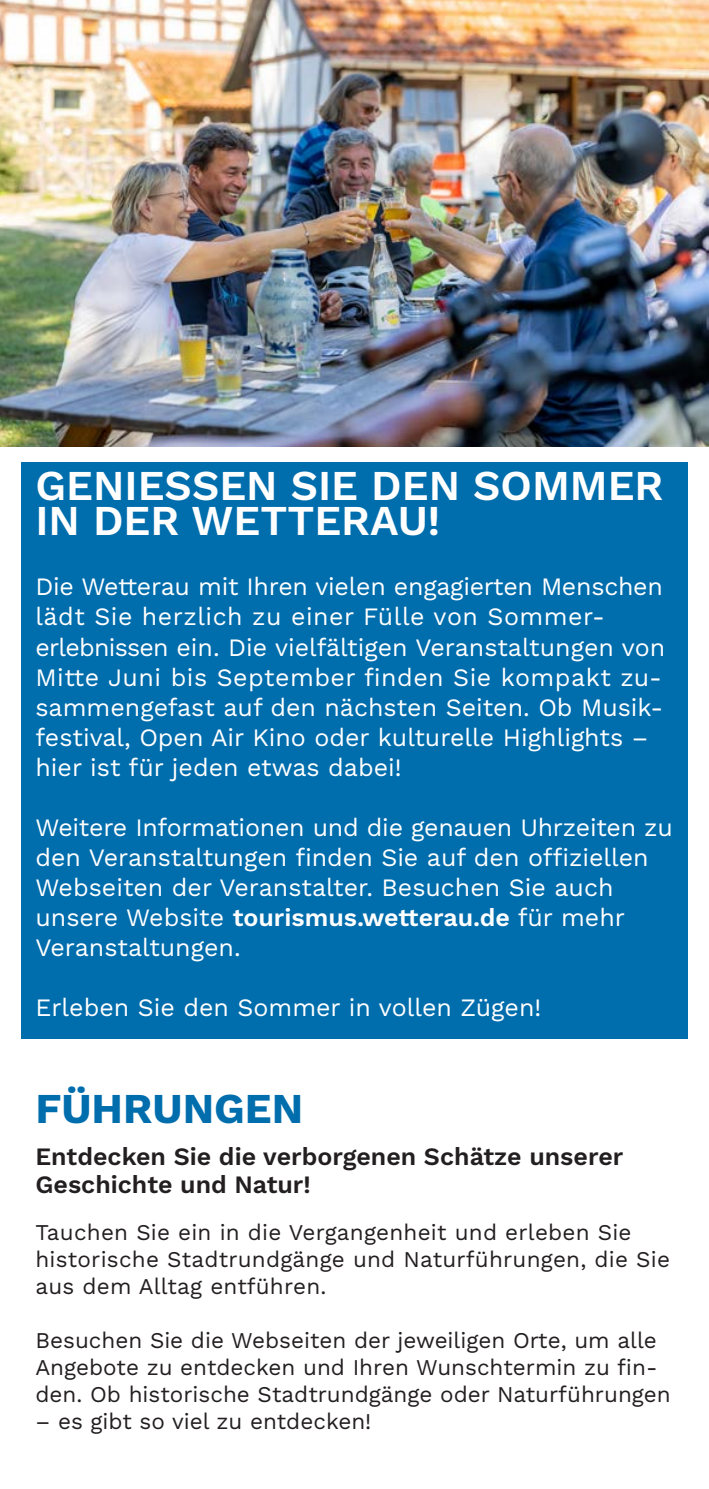
<style>
.page{position:relative;width:709px;height:1489px;background:#fff}
.page>*{position:absolute;margin:0;border:0;box-sizing:border-box;transform-origin:0 0}
.t1{font:600 42.5px/35px "Work Sans";color:#fff}
.t2{font:700 42.5px "Work Sans";color:#006dad}
.t3{font:25px/30px "Work Sans";color:#fff}
.t4{font:600 25px/27.5px "Work Sans";color:#231f20}
.t5{font:22.5px/27px "Work Sans";color:#231f20}
.s1{font-weight:600}
</style>
<div class="page">
<img style="left:0;top:0;width:708px;height:446px">
<div style="left:21px;top:462px;width:666px;height:576px;background:#006dad"></div>
<hr style="left:708px;top:0;width:1px;height:446px;background:#006dad">
<hr style="left:708px;top:446px;width:1px;height:1042px;background:#006dad">
<p class="t1" style="left:35px;top:467px;width:629px">GENIESSEN SIE DEN SOMMER<br>IN DER WETTERAU!</p>
<p class="t3" style="left:35px;top:571px;width:631px">Die Wetterau mit Ihren vielen engagierten Menschen lädt Sie herzlich zu einer Fülle von Sommer&shy;erlebnissen ein. Die vielfältigen Veranstaltungen von Mitte Juni bis September finden Sie kompakt zu&shy;sammengefast auf den nächsten Seiten. Ob Musik&shy;festival, Open Air Kino oder kulturelle Highlights – hier ist für jeden etwas dabei!</p>
<p class="t3" style="left:35px;top:811px;width:639px">Weitere Informationen und die genauen Uhrzeiten zu den Veranstaltungen finden Sie auf den offiziellen Webseiten der Veranstalter. Besuchen Sie auch unsere Website <span class="s1">tourismus.wetterau.de</span> für mehr Veranstaltungen.</p>
<p class="t3" style="left:35px;top:991px;width:507px">Erleben Sie den Sommer in vollen Zügen!</p>
<p class="t2" style="left:35px;top:1075px;width:269px">FÜHRUNGEN</p>
<p class="t4" style="left:35px;top:1141px;width:589px">Entdecken Sie die verborgenen Schätze unserer<br>Geschichte und Natur!</p>
<p class="t5" style="left:35px;top:1217px;width:636px">Tauchen Sie ein in die Vergangenheit und erleben Sie historische Stadtrundgänge und Naturführungen, die Sie aus dem Alltag entführen.</p>
<p class="t5" style="left:35px;top:1325px;width:637px">Besuchen Sie die Webseiten der jeweiligen Orte, um alle<br>Angebote zu entdecken und Ihren Wunschtermin zu fin&shy;den. Ob historische Stadtrundgänge oder Naturführungen</p>
<p class="t5" style="left:35px;top:1406px;width:337px">– es gibt so viel zu entdecken!</p>
</div>
